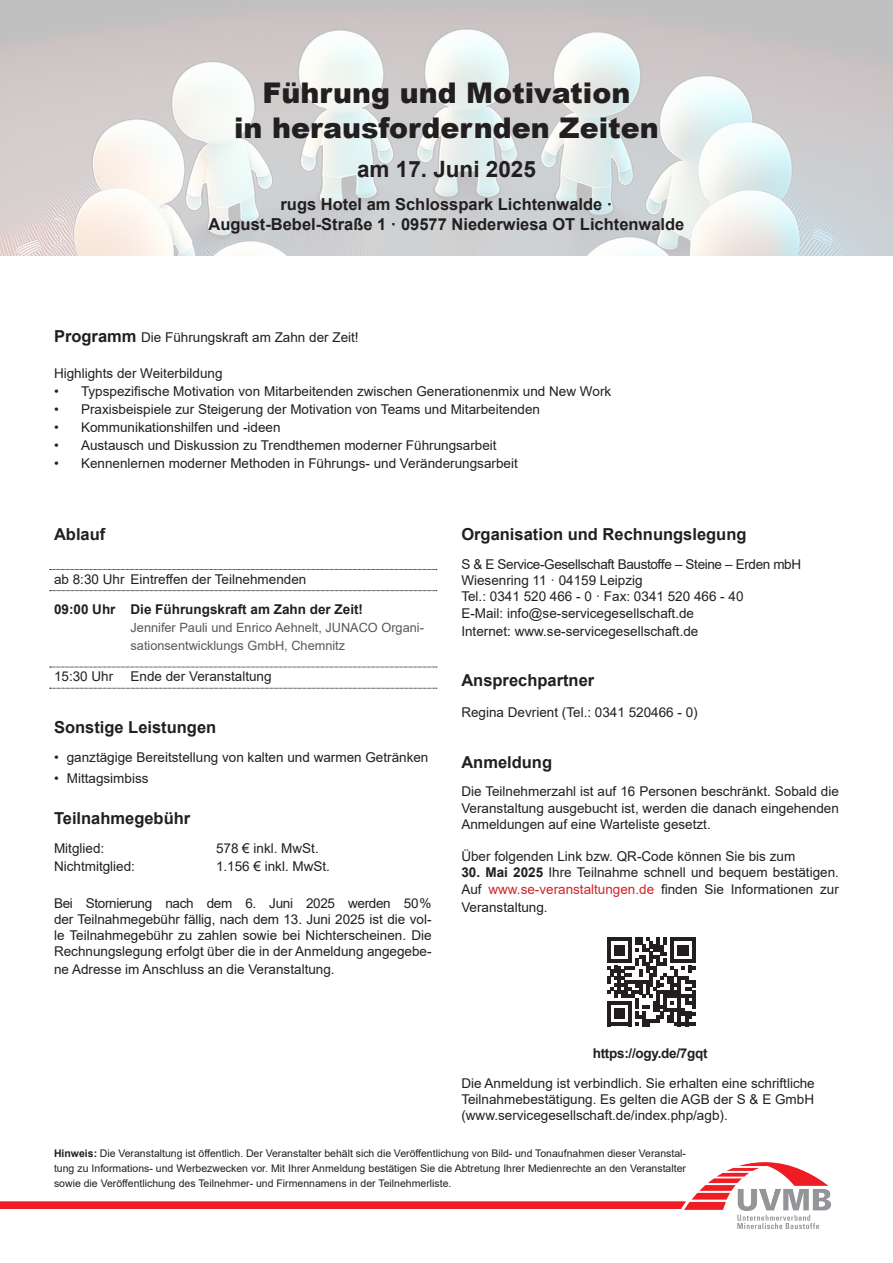
<style>
.page{position:relative;width:893px;height:1263px;background:#fff}
.page>*{position:absolute;margin:0;border:0;box-sizing:border-box;transform-origin:0 0}
.t1{font:900 28.5px/34.2px "Arial";color:#231f20;text-align:center}
.t2{font:700 22.5px "Arial";color:#231f20}
.Überschrift{font:700 16.5px/19.8px "Arial";color:#231f20;text-align:center}
.Fließtext{font:13.5px/16.2px "Arial";color:#231f20;text-align:justify}
.Pausen{font:13.5px "Arial";color:#231f20}
.Fließtext-2{font:13.5px "Arial";letter-spacing:-.025em;color:#231f20}
.Programmpunkte{font:700 13.5px "Arial";color:#231f20}
.Programmpunkte-2{font:700 13.5px "Arial";letter-spacing:-.02em;color:#231f20}
.Programmpunkte-3{font:12.75px/18px "Arial";color:#57585a}
.t3{font:10.5px/15px "Arial";color:#231f20;text-align:justify}
.s1{font-weight:700;font-size:16.5px}
.s2{font-weight:700}
.s3{color:#d1232a}
</style>
<div class="page">
<img style="left:0;top:0;width:893px;height:256px">
<svg style="left:50px;top:590px;width:387px;height:1px"></svg>
<svg style="left:50px;top:569px;width:387px;height:1px"></svg>
<svg style="left:50px;top:688px;width:387px;height:1px"></svg>
<svg style="left:50px;top:667px;width:387px;height:1px"></svg>
<img style="left:684px;top:1162px;width:147px;height:67px">
<svg style="left:0;top:1201px;width:686px;height:8px;background:#ee272c"></svg>
<svg style="left:607px;top:938px;width:88px;height:88px"></svg>
<p class="t1" style="left:234px;top:75px;width:426px">Führung und Motivation<br>in herausfordernden Zeiten</p>
<p class="t2" style="left:357px;top:154px;width:180px">am 17. Juni 2025</p>
<p class="Überschrift" style="left:209px;top:194px;width:477px">rugs Hotel am Schlosspark Lichtenwalde ·<br>August-Bebel-Straße 1 · 09577 Niederwiesa OT Lichtenwalde</p>
<p class="Fließtext" style="left:54px;top:329px;width:306px"><span class="s1">Programm</span> Die Führungskraft am Zahn der Zeit!</p>
<p class="Fließtext" style="left:54px;top:365px;width:170px">Highlights der Weiterbildung</p>
<p class="Fließtext" style="left:54px;top:383px;width:559px">• Typspezifische Motivation von Mitarbeitenden zwischen Generationenmix und New Work</p>
<p class="Fließtext" style="left:54px;top:401px;width:487px">• Praxisbeispiele zur Steigerung der Motivation von Teams und Mitarbeitenden</p>
<p class="Fließtext" style="left:54px;top:419px;width:228px">• Kommunikationshilfen und -ideen</p>
<p class="Fließtext" style="left:54px;top:437px;width:444px">• Austausch und Diskussion zu Trendthemen moderner Führungsarbeit</p>
<p class="Fließtext" style="left:54px;top:455px;width:465px">• Kennenlernen moderner Methoden in Führungs- und Veränderungsarbeit</p>
<p class="Überschrift" style="left:54px;top:524px;width:53px">Ablauf</p>
<p class="Pausen" style="left:54px;top:569px;width:254px">ab 8:30 Uhr Eintreffen der Teilnehmenden</p>
<p class="Programmpunkte" style="left:54px;top:600px;width:311px">09:00 Uhr Die Führungskraft am Zahn der Zeit!</p>
<p class="Programmpunkte-3" style="left:131px;top:619px;width:295px">Jennifer Pauli und Enrico Aehnelt, JUNACO Organi&shy;sationsentwicklungs GmbH, Chemnitz</p>
<p class="Pausen" style="left:54px;top:667px;width:61px">15:30 Uhr</p>
<p class="Pausen" style="left:131px;top:667px;width:143px">Ende der Veranstaltung</p>
<p class="Überschrift" style="left:54px;top:718px;width:164px">Sonstige Leistungen</p>
<p class="Fließtext" style="left:54px;top:749px;width:376px">• ganztägige Bereitstellung von kalten und warmen Getränken</p>
<p class="Fließtext" style="left:54px;top:770px;width:96px">• Mittagsimbiss</p>
<p class="Überschrift" style="left:54px;top:808px;width:138px">Teilnahmegebühr</p>
<p class="Fließtext" style="left:54px;top:840px;width:52px">Mitglied:</p>
<p class="Fließtext" style="left:216px;top:840px;width:104px">578 € inkl. MwSt.</p>
<p class="Fließtext" style="left:54px;top:858px;width:83px">Nichtmitglied:</p>
<p class="Fließtext" style="left:216px;top:858px;width:116px">1.156 € inkl. MwSt.</p>
<p class="Fließtext" style="left:54px;top:895px;width:379px">Bei Stornierung nach dem 6. Juni 2025 werden 50% der Teilnahmegebühr fällig, nach dem 13. Juni 2025 ist die vol&shy;le Teilnahmegebühr zu zahlen sowie bei Nichterscheinen. Die Rechnungslegung erfolgt über die in der Anmeldung angegebe-</p>
<p class="Fließtext" style="left:54px;top:961px;width:282px">ne Adresse im Anschluss an die Veranstaltung.</p>
<p class="Überschrift" style="left:461px;top:524px;width:287px">Organisation und Rechnungslegung</p>
<p class="Fließtext-2" style="left:461px;top:555px;width:341px">S &amp; E Service-Gesellschaft Baustoffe – Steine – Erden mbH</p>
<p class="Fließtext" style="left:461px;top:572px;width:183px">Wiesenring 11 · 04159 Leipzig</p>
<p class="Fließtext" style="left:461px;top:588px;width:284px">Tel.: 0341 520 466 - 0 · Fax: 0341 520 466 - 40</p>
<p class="Fließtext" style="left:461px;top:605px;width:234px">E-Mail: info@se-servicegesellschaft.de</p>
<p class="Fließtext" style="left:461px;top:623px;width:239px">Internet: www.se-servicegesellschaft.de</p>
<p class="Überschrift" style="left:461px;top:671px;width:134px">Ansprechpartner</p>
<p class="Fließtext" style="left:461px;top:704px;width:238px">Regina Devrient (Tel.: 0341 520466 - 0)</p>
<p class="Überschrift" style="left:461px;top:752px;width:92px">Anmeldung</p>
<p class="Fließtext" style="left:461px;top:783px;width:379px">Die Teilnehmerzahl ist auf 16 Personen beschränkt. Sobald die Veranstaltung ausgebucht ist, werden die danach eingehenden Anmeldungen auf eine Warteliste gesetzt.</p>
<p class="Fließtext" style="left:461px;top:848px;width:335px">Über folgenden Link bzw. QR-Code können Sie bis zum</p>
<p class="Fließtext" style="left:461px;top:864px;width:379px"><span class="s2">30. Mai 2025</span> Ihre Teilnahme schnell und bequem bestätigen.<br>Auf <span class="s3">www.se-veranstaltungen.de</span> finden Sie Informationen zur</p>
<p class="Fließtext" style="left:461px;top:899px;width:88px">Veranstaltung.</p>
<p class="Programmpunkte-2" style="left:593px;top:1043px;width:116px">https://ogy.de/7gqt</p>
<p class="Fließtext" style="left:461px;top:1075px;width:355px">Die Anmeldung ist verbindlich. Sie erhalten eine schriftliche Teilnahmebestätigung. Es gelten die AGB der S &amp; E GmbH (www.servicegesellschaft.de/index.php/agb).</p>
<p class="t3" style="left:54px;top:1145px;width:633px"><span class="s2">Hinweis:</span> Die Veranstaltung ist öffentlich. Der Veranstalter behält sich die Veröffentlichung von Bild- und Tonaufnahmen dieser Veranstal&shy;tung zu Informations- und Werbezwecken vor. Mit Ihrer Anmeldung bestätigen Sie die Abtretung Ihrer Medienrechte an den Veranstalter sowie die Veröffentlichung des Teilnehmer- und Firmennamens in der Teilnehmerliste.</p>
</div>
